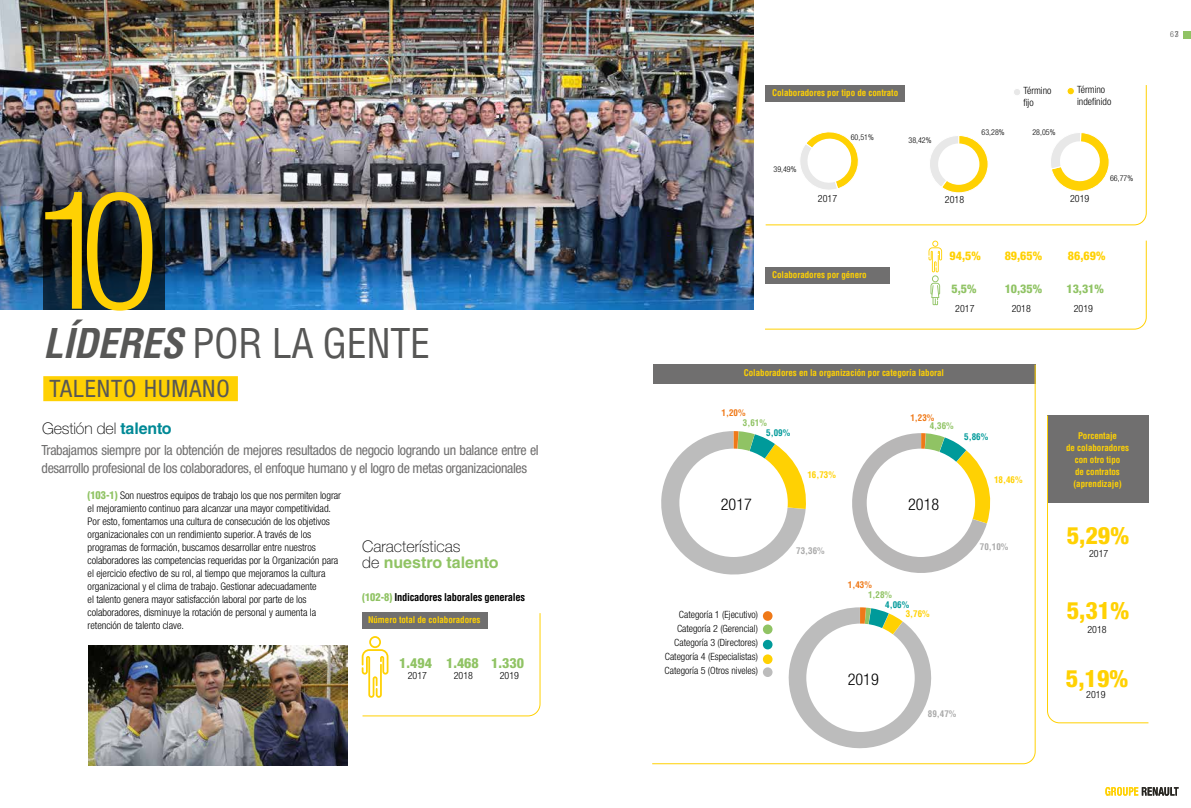
<style>
.page{position:relative;width:1191px;height:808px;background:#fff}
.page>*{position:absolute;margin:0;border:0;box-sizing:border-box;transform-origin:0 0}
.t1{font:300 condensed 164.7px "Helvetica Neue LT Std";color:#ffd103}
.t2{font:condensed 40px "Helvetica LT Std";letter-spacing:-.01em;color:#575756}
.t3{font:800 condensed 24px "Helvetica Neue LT Std";color:#ffd103}
.t4{font:condensed 24px "Helvetica Neue LT Std";letter-spacing:.04em;color:#575756}
.t5{font:300 condensed 16.2px "Helvetica Neue LT Std";color:#000}
.t6{font:100 16px "Helvetica Neue LT Std";color:#000}
.t7{font:700 16px "Helvetica LT Std";color:#90c364}
.t8{font:condensed 14px/18px "Helvetica Neue LT Std";letter-spacing:-.025em;color:#706f6f}
.t9{font:800 condensed 14px "Helvetica Neue LT Std";color:#90c364}
.t10{font:800 condensed 12px "Helvetica Neue LT Std";color:#ffd103}
.t11{font:800 condensed 12px "Helvetica Neue LT Std";color:#90c364}
.t12{font:300 condensed 10.5px/13px "Helvetica Neue LT Std";letter-spacing:-.005em;color:#000}
.t13{font:700 condensed 10.5px "Helvetica LT Std";letter-spacing:-.025em;color:#000}
.t14{font:300 condensed 10px/14px "Helvetica Neue LT Std";color:#000}
.t15{font:700 condensed 9px/12px "Helvetica LT Std";letter-spacing:-.005em;color:#ffd103;text-align:center}
.t16{font:700 condensed 9px "Helvetica LT Std";color:#aaa}
.t17{font:700 condensed 9px "Helvetica LT Std";color:#ef7918}
.t18{font:700 condensed 9px "Helvetica LT Std";color:#90c364}
.t19{font:700 condensed 9px "Helvetica LT Std";color:#009a9a}
.t20{font:300 condensed 8px "Helvetica Neue LT Std";color:#000}
.t21{font:300 condensed 8px "Helvetica Neue LT Std";color:#575756}
.s1{font-weight:700;font-style:italic}
.s2{font-family:"Helvetica LT Std";font-weight:700;color:#008996}
.s3{font-family:"Helvetica LT Std";font-weight:900;color:#90c364}
.s4{font-family:"Helvetica Neue LT Std";font-weight:100;color:#000}
.s5{font-weight:900;color:#90c364}
</style>
<div class="page">
<svg style="left:765px;top:85px;width:382px;height:141px"></svg>
<div style="left:765px;top:85px;width:140px;height:17px;background:#706f6f"></div>
<img style="left:0;top:0;width:753px;height:309px">
<div style="left:1183px;top:31px;width:8px;height:8px;background:#90c364"></div>
<svg style="left:1105px;top:787px;width:73px;height:9px"></svg>
<svg style="left:361px;top:612px;width:180px;height:105px"></svg>
<svg style="left:925px;top:135px;width:63px;height:58px"></svg>
<div style="left:938px;top:143px;width:41px;height:42px;background:#fff;border-radius:50%"></div>
<svg style="left:1047px;top:132px;width:62px;height:60px"></svg>
<div style="left:1013px;top:88px;width:7px;height:8px;background:#e8e8e8;border-radius:50%"></div>
<div style="left:1013px;top:88px;width:8px;height:8px;border:1px solid #fff;border-radius:50%"></div>
<div style="left:1067px;top:87px;width:7px;height:8px;background:#ffd103;border-radius:50%"></div>
<div style="left:1066px;top:87px;width:8px;height:8px;border:1px solid #fff;border-radius:50%"></div>
<svg style="left:765px;top:240px;width:382px;height:90px"></svg>
<svg style="left:43px;top:164px;width:121px;height:145px;background:#28313d"></svg>
<div style="left:43px;top:376px;width:195px;height:25px;background:#ffd103"></div>
<svg style="left:797px;top:128px;width:65px;height:66px"></svg>
<svg style="left:652px;top:364px;width:384px;height:401px"></svg>
<svg style="left:1047px;top:415px;width:102px;height:309px"></svg>
<img style="left:88px;top:645px;width:259px;height:120px">
<h1 class="t1" style="left:34px;top:156px;width:127px">10</h1>
<h2 class="t2" style="left:43px;top:319px;width:388px"><span class="s1">LÍDERES</span> POR LA GENTE</h2>
<h3 class="t4" style="left:49px;top:375px;width:182px">TALENTO HUMANO</h3>
<h3 class="t6" style="left:42px;top:419px;width:131px">Gestión del <span class="s2">talento</span></h3>
<h3 class="t8" style="left:42px;top:441px;width:499px">Trabajamos siempre por la obtención de mejores resultados de negocio logrando un balance entre el desarrollo profesional de los colaboradores, el enfoque humano y el logro de metas organizacionales</h3>
<p class="t12" style="left:88px;top:489px;width:255px"><span class="s3">(103-1)</span> Son nuestros equipos de trabajo los que nos permiten lograr el mejoramiento continuo para alcanzar una mayor competitividad.<br>Por esto, fomentamos una cultura de consecución de los objetivos organizacionales con un rendimiento superior. A través de los programas de formación, buscamos desarrollar entre nuestros colaboradores las competencias requeridas por la Organización para el ejercicio efectivo de su rol, al tiempo que mejoramos la cultura organizacional y el clima de trabajo. Gestionar adecuadamente<br>el talento genera mayor satisfacción laboral por parte de los colaboradores, disminuye la rotación de personal y aumenta la retención de talento clave.</p>
<h3 class="t6" style="left:362px;top:537px;width:100px">Características</h3>
<h3 class="t7" style="left:362px;top:553px;width:138px"><span class="s4">de</span> nuestro talento</h3>
<p class="t13" style="left:362px;top:590px;width:164px"><span class="s5">(102-8)</span> Indicadores laborales generales</p>
<p class="t15" style="left:368px;top:613px;width:114px">Número total de colaboradores</p>
<h3 class="t9" style="left:399px;top:654px;width:126px">1.494 1.468 1.330</h3>
<p class="t14" style="left:408px;top:669px;width:21px">2017</p>
<p class="t14" style="left:454px;top:669px;width:21px">2018</p>
<p class="t14" style="left:500px;top:669px;width:21px">2019</p>
<p class="t15" style="left:772px;top:86px;width:128px">Colaboradores por tipo de contrato</p>
<p class="t14" style="left:1023px;top:85px;width:30px;line-height:12px">Término fijo</p>
<p class="t14" style="left:1077px;top:84px;width:36px;line-height:12px">Término indefinido</p>
<p class="t20" style="left:773px;top:165px;width:25px">39,49%</p>
<p class="t20" style="left:850px;top:133px;width:25px">60,51%</p>
<p class="t20" style="left:908px;top:136px;width:25px">38,42%</p>
<p class="t20" style="left:981px;top:128px;width:25px">63,28%</p>
<p class="t20" style="left:1032px;top:128px;width:25px">28,05%</p>
<p class="t14" style="left:818px;top:192px;width:21px">2017</p>
<p class="t14" style="left:945px;top:193px;width:21px">2018</p>
<p class="t14" style="left:1070px;top:191px;width:21px">2019</p>
<p class="t20" style="left:1110px;top:174px;width:25px">66,77%</p>
<p class="t15" style="left:772px;top:269px;width:96px">Colaboradores por género</p>
<p class="t10" style="left:949px;top:248px;width:33px">94,5%</p>
<p class="t10" style="left:1004px;top:248px;width:39px">89,65%</p>
<p class="t10" style="left:1068px;top:248px;width:39px">86,69%</p>
<p class="t11" style="left:951px;top:281px;width:26px">5,5%</p>
<p class="t11" style="left:1004px;top:281px;width:39px">10,35%</p>
<p class="t11" style="left:1066px;top:281px;width:39px">13,31%</p>
<p class="t14" style="left:955px;top:301px;width:21px">2017</p>
<p class="t14" style="left:1011px;top:301px;width:21px">2018</p>
<p class="t14" style="left:1073px;top:301px;width:21px">2019</p>
<p class="t15" style="left:744px;top:367px;width:202px">Colaboradores en la organización por categoría laboral</p>
<p class="t17" style="left:721px;top:407px;width:25px">1,20%</p>
<p class="t18" style="left:743px;top:417px;width:25px">3,61%</p>
<p class="t19" style="left:766px;top:427px;width:25px">5,09%</p>
<p class="t17" style="left:910px;top:412px;width:25px">1,23%</p>
<p class="t18" style="left:929px;top:420px;width:25px">4,36%</p>
<p class="t19" style="left:964px;top:431px;width:25px">5,86%</p>
<p class="t15" style="left:807px;top:469px;width:30px">16,73%</p>
<p class="t15" style="left:994px;top:474px;width:30px">18,46%</p>
<h3 class="t5" style="left:721px;top:494px;width:33px">2017</h3>
<h3 class="t5" style="left:908px;top:494px;width:33px">2018</h3>
<p class="t14" style="left:664px;top:608px;width:95px;text-align:right">Categoría 1 (Ejecutivo)<br>Categoría 2 (Gerencial)<br>Categoría 3 (Directores)<br>Categoría 4 (Especialistas)<br>Categoría 5 (Otros niveles)</p>
<p class="t16" style="left:796px;top:545px;width:30px">73,36%</p>
<p class="t16" style="left:980px;top:541px;width:30px">70,10%</p>
<p class="t17" style="left:848px;top:579px;width:25px">1,43%</p>
<p class="t18" style="left:868px;top:589px;width:25px">1,28%</p>
<p class="t19" style="left:885px;top:599px;width:25px">4,06%</p>
<p class="t15" style="left:905px;top:608px;width:25px">3,76%</p>
<h3 class="t5" style="left:847px;top:669px;width:33px">2019</h3>
<p class="t16" style="left:928px;top:708px;width:30px">89,47%</p>
<p class="t15" style="left:1066px;top:430px;width:65px">Porcentaje<br>de colaboradores con otro tipo<br>de contratos (aprendizaje)</p>
<h3 class="t3" style="left:1066px;top:521px;width:64px">5,29%</h3>
<p class="t14" style="left:1089px;top:547px;width:21px">2017</p>
<h3 class="t3" style="left:1066px;top:596px;width:64px">5,31%</h3>
<p class="t14" style="left:1087px;top:622px;width:21px">2018</p>
<h3 class="t3" style="left:1066px;top:663px;width:64px">5,19%</h3>
<p class="t14" style="left:1086px;top:688px;width:21px">2019</p>
<p class="t21" style="left:1170px;top:30px;width:10px">67</p>
<p class="t21" style="left:1174px;top:30px;width:5px">3</p>
</div>
